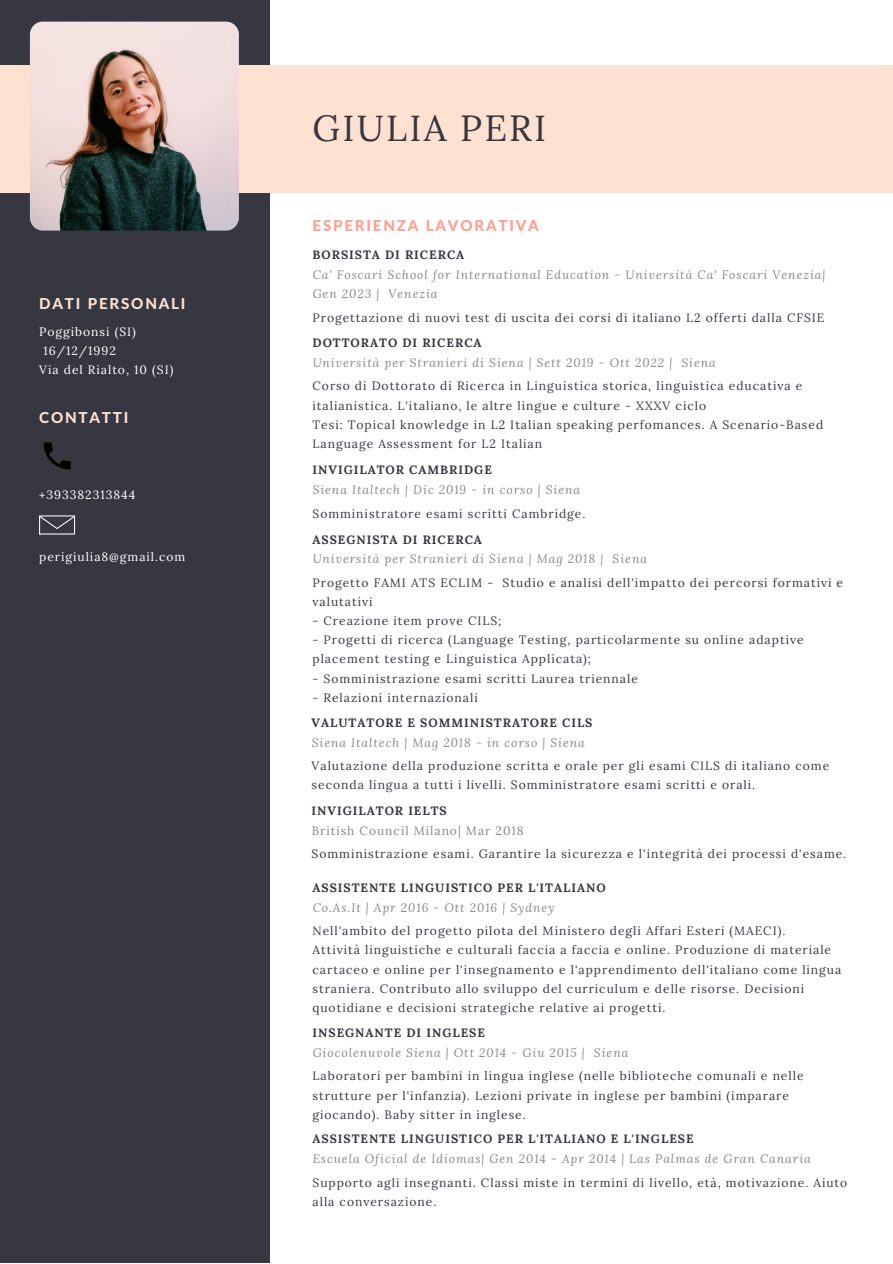
<style>
.page{position:relative;width:893px;height:1264px;background:#fff}
.page>*{position:absolute;margin:0;border:0;box-sizing:border-box;transform-origin:0 0}
.t1{font:36.3px "Lora";letter-spacing:.06em;color:#373741}
.t2{font:800 15.15px "Lato Latin";letter-spacing:.12em;color:#ffe1d1}
.t3{font:800 15.15px "Lato Latin";letter-spacing:.12em;color:#ff9d8e}
.t4{font:12.15px/19px "Lora";letter-spacing:.08em;color:#373741}
.t5{font:italic 12.15px/19px "Lora";letter-spacing:.08em;color:#373741}
.t6{font:700 12.15px "Lora";letter-spacing:.08em;color:#373741}
.t7{font:12.15px "Lora";letter-spacing:.08em;color:#fff}
</style>
<div class="page">
<div style="left:0;top:0;width:270px;height:1262px;background:#373741"></div>
<div style="left:0;top:66px;width:892px;height:127px;background:#ffe1d1"></div>
<svg style="left:39px;top:515px;width:36px;height:19px"></svg>
<svg style="left:44px;top:442px;width:27px;height:27px"></svg>
<img style="left:30px;top:22px;width:209px;height:208px;border-radius:13px">
<p class="t2" style="left:39px;top:297px;width:148px">DATI PERSONALI</p>
<p class="t7" style="left:39px;top:324px;width:98px">Poggibonsi (SI)</p>
<p class="t7" style="left:43px;top:343px;width:74px">16/12/1992</p>
<p class="t7" style="left:39px;top:362px;width:136px">Via del Rialto, 10 (SI)</p>
<p class="t2" style="left:39px;top:411px;width:91px">CONTATTI</p>
<p class="t7" style="left:39px;top:486px;width:98px">+393382313844</p>
<p class="t7" style="left:39px;top:548px;width:148px">perigiulia8@gmail.com</p>
<h1 class="t1" style="left:312px;top:105px;width:235px">GIULIA PERI</h1>
<p class="t3" style="left:312px;top:219px;width:228px">ESPERIENZA LAVORATIVA</p>
<p class="t6" style="left:312px;top:247px;width:153px">BORSISTA DI RICERCA</p>
<p class="t5" style="left:312px;top:265px;width:514px">Ca' Foscari School for International Education - Università Ca' Foscari Venezia|<br>Gen 2023 | Venezia</p>
<p class="t4" style="left:312px;top:308px;width:513px">Progettazione di nuovi test di uscita dei corsi di italiano L2 offerti dalla CFSIE</p>
<p class="t6" style="left:312px;top:335px;width:171px">DOTTORATO DI RICERCA</p>
<p class="t5" style="left:312px;top:353px;width:405px">Università per Stranieri di Siena | Sett 2019 - Ott 2022 | Siena</p>
<p class="t4" style="left:312px;top:376px;width:512px">Corso di Dottorato di Ricerca in Linguistica storica, linguistica educativa e italianistica. L'italiano, le altre lingue e culture - XXXV ciclo<br>Tesi: Topical knowledge in L2 Italian speaking perfomances. A Scenario-Based Language Assessment for L2 Italian</p>
<p class="t6" style="left:312px;top:462px;width:181px">INVIGILATOR CAMBRIDGE</p>
<p class="t5" style="left:312px;top:480px;width:269px">Siena Italtech | Dic 2019 - in corso | Siena</p>
<p class="t4" style="left:312px;top:503px;width:274px">Somministratore esami scritti Cambridge.</p>
<p class="t6" style="left:312px;top:531px;width:171px">ASSEGNISTA DI RICERCA</p>
<p class="t5" style="left:312px;top:549px;width:336px">Università per Stranieri di Siena | Mag 2018 | Siena</p>
<p class="t4" style="left:312px;top:573px;width:532px">Progetto FAMI ATS ECLIM - Studio e analisi dell'impatto dei percorsi formativi e valutativi</p>
<p class="t4" style="left:312px;top:611px;width:190px">- Creazione item prove CILS;</p>
<p class="t4" style="left:312px;top:630px;width:492px">- Progetti di ricerca (Language Testing, particolarmente su online adaptive placement testing e Linguistica Applicata);</p>
<p class="t4" style="left:312px;top:668px;width:327px">- Somministrazione esami scritti Laurea triennale</p>
<p class="t4" style="left:312px;top:687px;width:167px">- Relazioni internazionali</p>
<p class="t6" style="left:311px;top:715px;width:282px">VALUTATORE E SOMMINISTRATORE CILS</p>
<p class="t5" style="left:311px;top:732px;width:275px">Siena Italtech | Mag 2018 - in corso | Siena</p>
<p class="t4" style="left:311px;top:756px;width:519px">Valutazione della produzione scritta e orale per gli esami CILS di italiano come seconda lingua a tutti i livelli. Somministratore esami scritti e orali.</p>
<p class="t6" style="left:311px;top:802px;width:137px">INVIGILATOR IELTS</p>
<p class="t4" style="left:311px;top:818px;width:536px;line-height:23.5px">British Council Milano| Mar 2018<br>Somministrazione esami. Garantire la sicurezza e l'integrità dei processi d'esame.</p>
<p class="t6" style="left:312px;top:879px;width:295px">ASSISTENTE LINGUISTICO PER L'ITALIANO</p>
<p class="t5" style="left:312px;top:897px;width:243px">Co.As.It | Apr 2016 - Ott 2016 | Sydney</p>
<p class="t4" style="left:312px;top:921px;width:530px">Nell'ambito del progetto pilota del Ministero degli Affari Esteri (MAECI).<br>Attività linguistiche e culturali faccia a faccia e online. Produzione di materiale cartaceo e online per l'insegnamento e l'apprendimento dell'italiano come lingua straniera. Contributo allo sviluppo del curriculum e delle risorse. Decisioni quotidiane e decisioni strategiche relative ai progetti.</p>
<p class="t6" style="left:312px;top:1025px;width:174px">INSEGNANTE DI INGLESE</p>
<p class="t5" style="left:312px;top:1042px;width:317px">Giocolenuvole Siena | Ott 2014 - Giu 2015 | Siena</p>
<p class="t4" style="left:312px;top:1066px;width:492px">Laboratori per bambini in lingua inglese (nelle biblioteche comunali e nelle strutture per l'infanzia). Lezioni private in inglese per bambini (imparare giocando). Baby sitter in inglese.</p>
<p class="t6" style="left:312px;top:1131px;width:382px">ASSISTENTE LINGUISTICO PER L'ITALIANO E L'INGLESE</p>
<p class="t5" style="left:312px;top:1148px;width:500px">Escuela Oficial de Idiomas| Gen 2014 - Apr 2014 | Las Palmas de Gran Canaria</p>
<p class="t4" style="left:312px;top:1172px;width:536px">Supporto agli insegnanti. Classi miste in termini di livello, età, motivazione. Aiuto alla conversazione.</p>
</div>
